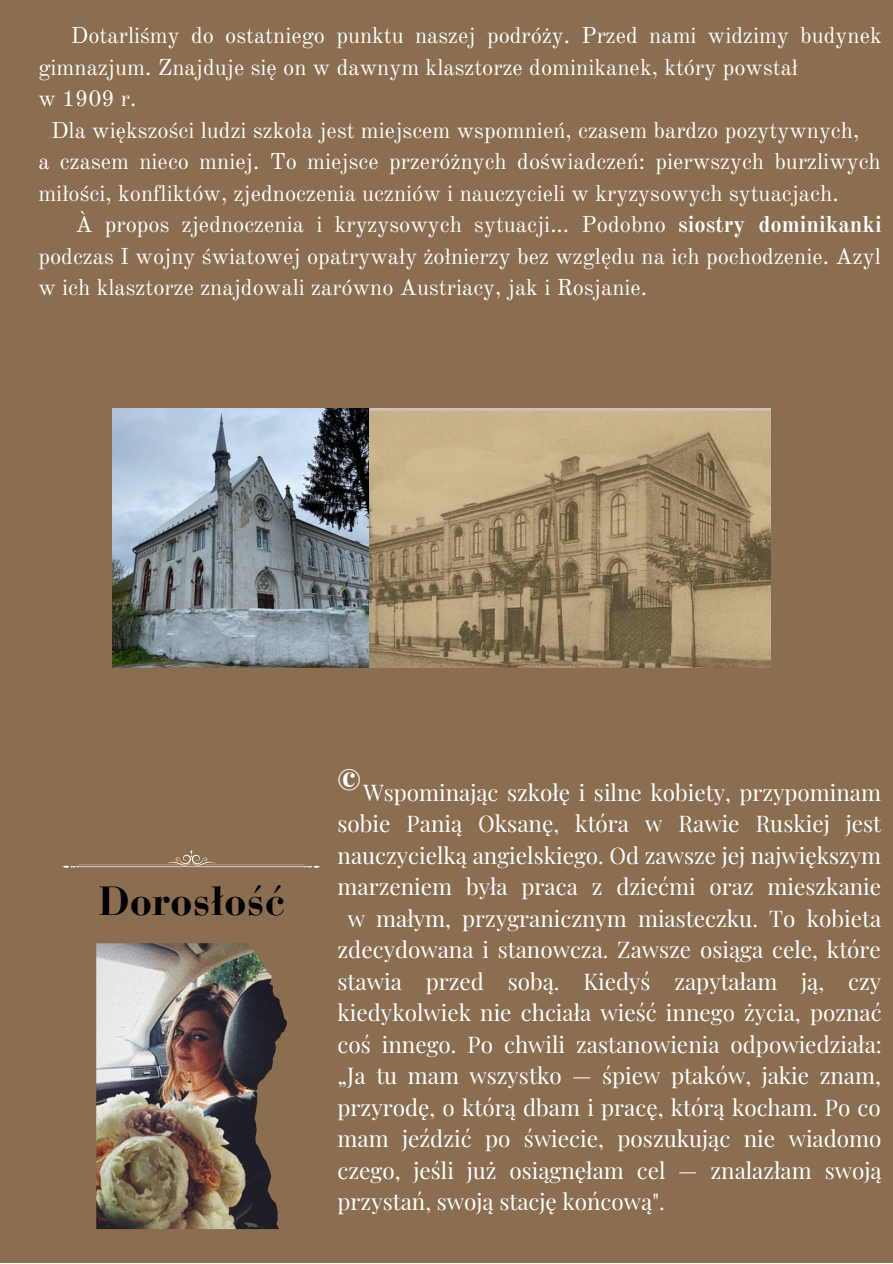
<style>
.page{position:relative;width:893px;height:1264px;background:#fff}
.page>*{position:absolute;margin:0;border:0;box-sizing:border-box;transform-origin:0 0}
.t1{font:700 40.5px "Bauer Bodoni Pro";color:#000}
.t2{font:700 26.85px "Playfair Display";color:#fff}
.t3{font:22.5px "Playfair Display";color:#fff}
.t4{font:22.5px/31.5px "Old Standard";color:#fff}
.s1{font-weight:700}
</style>
<div class="page">
<div style="left:0;top:0;width:892px;height:1262px;background:#8b6d50"></div>
<img style="left:369px;top:408px;width:401px;height:259px">
<img style="left:112px;top:408px;width:257px;height:259px">
<svg style="left:62px;top:850px;width:259px;height:17px"></svg>
<img style="left:96px;top:943px;width:191px;height:285px">
<p class="t4" style="left:38px;top:20px;width:844px;text-indent:32px">Dotarliśmy do ostatniego punktu naszej podróży. Przed nami widzimy budynek gimnazjum. Znajduje się on w dawnym klasztorze dominikanek, który powstał</p>
<p class="t4" style="left:38px;top:83px;width:99px">w 1909 r.</p>
<p class="t4" style="left:51px;top:115px;width:809px">Dla większości ludzi szkoła jest miejscem wspomnień, czasem bardzo pozytywnych,</p>
<p class="t4" style="left:38px;top:146px;width:843px">a czasem nieco mniej. To miejsce przeróżnych doświadczeń: pierwszych burzliwych miłości, konfliktów, zjednoczenia uczniów i nauczycieli w kryzysowych sytuacjach.</p>
<p class="t4" style="left:38px;top:209px;width:844px;text-align:justify;text-indent:37px">À propos zjednoczenia i kryzysowych sytuacji... Podobno <span class="s1">siostry dominikanki </span>podczas I wojny światowej opatrywały żołnierzy bez względu na ich pochodzenie. Azyl w ich klasztorze znajdowali zarówno Austriacy, jak i Rosjanie.</p>
<p class="t1" style="left:98px;top:884px;width:188px">Dorosłość</p>
<p class="t2" style="left:337px;top:761px;width:25px">©</p>
<p class="t3" style="left:363px;top:776px;width:519px">Wspominając szkołę i silne kobiety, przypominam</p>
<p class="t3" style="left:337px;top:808px;width:545px">sobie Panią Oksanę, która w Rawie Ruskiej jest</p>
<p class="t3" style="left:337px;top:839px;width:545px">nauczycielką angielskiego. Od zawsze jej największym</p>
<p class="t3" style="left:337px;top:871px;width:545px">marzeniem była praca z dziećmi oraz mieszkanie</p>
<p class="t3" style="left:347px;top:902px;width:535px">w małym, przygranicznym miasteczku. To kobieta</p>
<p class="t3" style="left:337px;top:934px;width:545px">zdecydowana i stanowcza. Zawsze osiąga cele, które</p>
<p class="t3" style="left:337px;top:965px;width:545px">stawia przed sobą. Kiedyś zapytałam ją, czy</p>
<p class="t3" style="left:337px;top:996px;width:543px">kiedykolwiek nie chciała wieść innego życia, poznać</p>
<p class="t3" style="left:337px;top:1028px;width:545px">coś innego. Po chwili zastanowienia odpowiedziała:</p>
<p class="t3" style="left:337px;top:1059px;width:545px">„Ja tu mam wszystko — śpiew ptaków, jakie znam,</p>
<p class="t3" style="left:337px;top:1091px;width:544px">przyrodę, o którą dbam i pracę, którą kocham. Po co</p>
<p class="t3" style="left:337px;top:1122px;width:545px">mam jeździć po świecie, poszukując nie wiadomo</p>
<p class="t3" style="left:337px;top:1154px;width:545px">czego, jeśli już osiągnęłam cel — znalazłam swoją</p>
<p class="t3" style="left:337px;top:1185px;width:328px">przystań, swoją stację końcową".</p>
</div>
